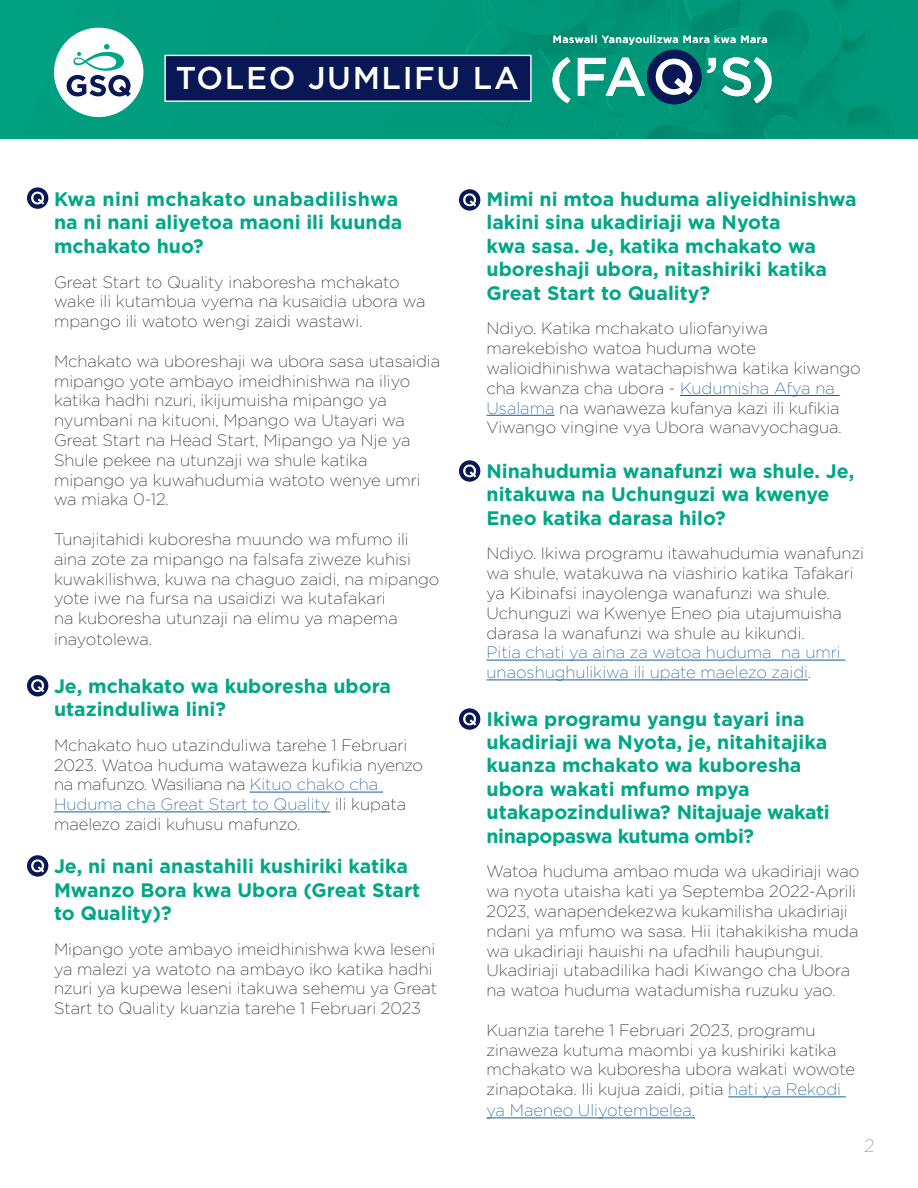
<style>
.page{position:relative;width:918px;height:1188px;background:#fff}
.page>*{position:absolute;margin:0;border:0;box-sizing:border-box;transform-origin:0 0}
.t1{font:500 54px "Gotham";color:#fff}
.t2{font:500 31.5px "Gotham";letter-spacing:.05em;color:#fff}
.t3{font:700 19.5px/23.4px "Gotham";color:#00a786}
.t4{font:200 18px "Gotham";color:#939598}
.t5{font:200 16.5px/19.8px "Gotham";color:#231f20}
.t6{font:500 10.5px "Gotham";letter-spacing:.05em;color:#fff}
.s1{color:#175d9e}
</style>
<div class="page">
<hr style="left:250px;top:792px;width:133px;height:1px;background:#175d9e">
<hr style="left:54px;top:811px;width:276px;height:1px;background:#175d9e">
<hr style="left:680px;top:395px;width:160px;height:1px;background:#175d9e">
<hr style="left:487px;top:415px;width:68px;height:1px;background:#175d9e">
<hr style="left:487px;top:660px;width:358px;height:1px;background:#175d9e">
<hr style="left:487px;top:679px;width:321px;height:1px;background:#175d9e">
<hr style="left:728px;top:1096px;width:118px;height:1px;background:#175d9e">
<hr style="left:487px;top:1117px;width:208px;height:1px;background:#175d9e">
<div style="left:0;top:0;width:918px;height:138px;background:linear-gradient(to right,#02a081,#009275)"></div>
<div style="left:54px;top:28px;width:89px;height:89px;background:#fff;border-radius:50%"></div>
<svg style="left:67px;top:44px;width:64px;height:53px"></svg>
<div style="left:164px;top:55px;width:368px;height:47px;background:#091855;border:1px solid #fff"></div>
<div style="left:647px;top:50px;width:55px;height:54px;background:#091855;border-radius:50%"></div>
<svg style="left:656px;top:59px;width:37px;height:36px"></svg>
<svg style="left:27px;top:187px;width:21px;height:22px"></svg>
<svg style="left:31px;top:192px;width:13px;height:13px"></svg>
<div style="left:27px;top:675px;width:21px;height:21px;background:#091855;border-radius:50%"></div>
<svg style="left:31px;top:679px;width:13px;height:13px"></svg>
<svg style="left:27px;top:855px;width:21px;height:22px"></svg>
<svg style="left:31px;top:859px;width:13px;height:13px"></svg>
<svg style="left:459px;top:189px;width:21px;height:22px"></svg>
<svg style="left:463px;top:193px;width:13px;height:13px"></svg>
<svg style="left:459px;top:460px;width:21px;height:22px"></svg>
<svg style="left:463px;top:465px;width:13px;height:13px"></svg>
<svg style="left:459px;top:708px;width:21px;height:22px"></svg>
<svg style="left:463px;top:713px;width:13px;height:13px"></svg>
<p class="t6" style="left:553px;top:33px;width:216px">Maswali Yanayoulizwa Mara kwa Mara</p>
<h1 class="t1" style="left:549px;top:41px;width:99px">(FA</h1>
<h2 class="t2" style="left:176px;top:57px;width:345px">TOLEO JUMLIFU LA</h2>
<h1 class="t1" style="left:705px;top:41px;width:72px">’S)</h1>
<h3 class="t3" style="left:54px;top:187px;width:350px">Kwa nini mchakato unabadilishwa na ni nani aliyetoa maoni ili kuunda mchakato huo?</h3>
<p class="t5" style="left:54px;top:271px;width:373px">Great Start to Quality inaboresha mchakato wake ili kutambua vyema na kusaidia ubora wa mpango ili watoto wengi zaidi wastawi.</p>
<p class="t5" style="left:54px;top:351px;width:388px">Mchakato wa uboreshaji wa ubora sasa utasaidia mipango yote ambayo imeidhinishwa na iliyo katika hadhi nzuri, ikijumuisha mipango ya nyumbani na kituoni, Mpango wa Utayari wa Great Start na Head Start, Mipango ya Nje ya Shule pekee na utunzaji wa shule katika mipango ya kuwahudumia watoto wenye umri wa miaka 0-12.</p>
<p class="t5" style="left:54px;top:529px;width:387px">Tunajitahidi kuboresha muundo wa mfumo ili aina zote za mipango na falsafa ziweze kuhisi kuwakilishwa, kuwa na chaguo zaidi, na mipango yote iwe na fursa na usaidizi wa kutafakari<br>na kuboresha utunzaji na elimu ya mapema inayotolewa.</p>
<h3 class="t3" style="left:54px;top:674px;width:338px">Je, mchakato wa kuboresha ubora utazinduliwa lini?</h3>
<p class="t5" style="left:54px;top:735px;width:370px">Mchakato huo utazinduliwa tarehe 1 Februari 2023. Watoa huduma wataweza kufikia nyenzo na mafunzo. Wasiliana na <span class="s1">Kituo chako cha Huduma cha Great Start to Quality</span> ili kupata maelezo zaidi kuhusu mafunzo.</p>
<h3 class="t3" style="left:54px;top:855px;width:368px">Je, ni nani anastahili kushiriki katika<br>Mwanzo Bora kwa Ubora (Great Start to Quality)?</h3>
<p class="t5" style="left:54px;top:939px;width:385px">Mipango yote ambayo imeidhinishwa kwa leseni ya malezi ya watoto na ambayo iko katika hadhi nzuri ya kupewa leseni itakuwa sehemu ya Great Start to Quality kuanzia tarehe 1 Februari 2023</p>
<h3 class="t3" style="left:487px;top:187px;width:372px">Mimi ni mtoa huduma aliyeidhinishwa lakini sina ukadiriaji wa Nyota<br>kwa sasa. Je, katika mchakato wa uboreshaji ubora, nitashiriki katika<br>Great Start to Quality?</h3>
<p class="t5" style="left:487px;top:318px;width:376px">Ndiyo. Katika mchakato uliofanyiwa marekebisho watoa huduma wote walioidhinishwa watachapishwa katika kiwango cha kwanza cha ubora - <span class="s1">Kudumisha Afya na Usalama</span> na wanaweza kufanya kazi ili kufikia Viwango vingine vya Ubora wanavyochagua.</p>
<h3 class="t3" style="left:487px;top:459px;width:369px">Ninahudumia wanafunzi wa shule. Je, nitakuwa na Uchunguzi wa kwenye<br>Eneo katika darasa hilo?</h3>
<p class="t5" style="left:487px;top:543px;width:379px">Ndiyo. Ikiwa programu itawahudumia wanafunzi wa shule, watakuwa na viashirio katika Tafakari ya Kibinafsi inayolenga wanafunzi wa shule.<br>Uchunguzi wa Kwenye Eneo pia utajumuisha darasa la wanafunzi wa shule au kikundi.<br><span class="s1">Pitia chati ya aina za watoa huduma na umri unaoshughulikiwa ili upate maelezo zaidi</span>.</p>
<h3 class="t3" style="left:487px;top:707px;width:345px">Ikiwa programu yangu tayari ina ukadiriaji wa Nyota, je, nitahitajika kuanza mchakato wa kuboresha ubora wakati mfumo mpya utakapozinduliwa? Nitajuaje wakati ninapopaswa kutuma ombi?</h3>
<p class="t5" style="left:487px;top:861px;width:374px">Watoa huduma ambao muda wa ukadiriaji wao wa nyota utaisha kati ya Septemba 2022-Aprili 2023, wanapendekezwa kukamilisha ukadiriaji ndani ya mfumo wa sasa. Hii itahakikisha muda wa ukadiriaji hauishi na ufadhili haupungui.<br>Ukadiriaji utabadilika hadi Kiwango cha Ubora na watoa huduma watadumisha ruzuku yao.</p>
<p class="t5" style="left:487px;top:1019px;width:370px">Kuanzia tarehe 1 Februari 2023, programu zinaweza kutuma maombi ya kushiriki katika mchakato wa kuboresha ubora wakati wowote zinapotaka. Ili kujua zaidi, pitia <span class="s1">hati ya Rekodi ya Maeneo Uliyotembelea.</span></p>
<p class="t4" style="left:864px;top:1134px;width:12px">2</p>
</div>
